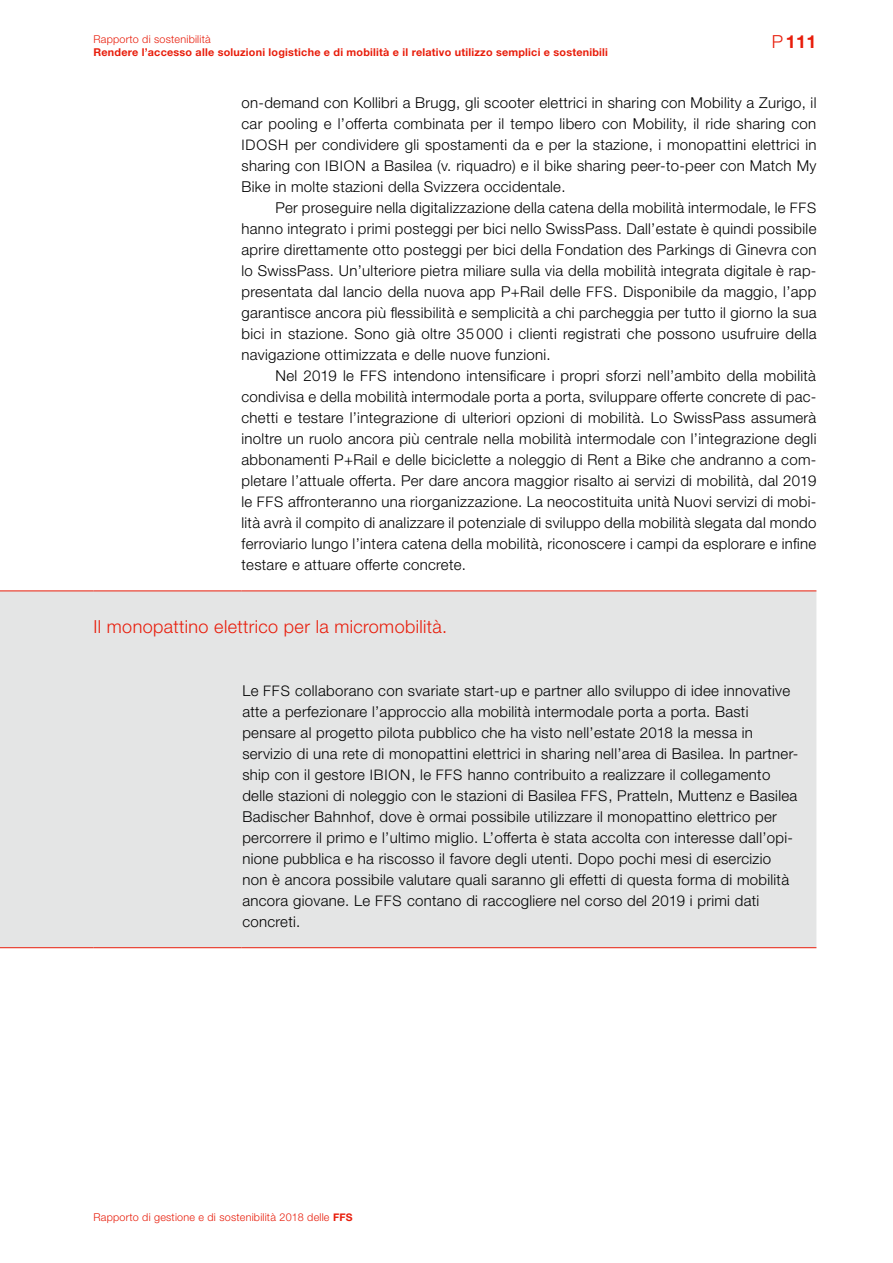
<style>
.page{position:relative;width:893px;height:1263px;background:#fff}
.page>*{position:absolute;margin:0;border:0;box-sizing:border-box;transform-origin:0 0}
.t1{font:300 18px "Helvetica Neue LT Std";letter-spacing:.02em;color:#e81d0b}
.t2{font:700 18px "Helvetica Neue LT Std";color:#e81d0b}
.id261{font:300 15px/21px "Helvetica Neue LT Std";letter-spacing:.02em;color:#000;text-align:justify}
.t3{font:700 10.8px "Helvetica Neue LT Std";letter-spacing:.02em;color:#e81d0b}
.t4{font:300 10.8px "Helvetica Neue LT Std";letter-spacing:.02em;color:#e81d0b}
.s1{font-size:14.55px}
.s2{font-weight:300}
.s3{font-weight:700;font-size:10.5px}
</style>
<div class="page">
<div style="left:0;top:592px;width:816px;height:355px;background:#e4e5e5"></div>
<hr style="left:0;top:947px;width:94px;height:1px;background:#e81d0b">
<hr style="left:94px;top:947px;width:148px;height:1px;background:#e81d0b">
<hr style="left:242px;top:947px;width:574px;height:1px;background:#e81d0b">
<hr style="left:0;top:591px;width:94px;height:1px;background:#e81d0b">
<hr style="left:94px;top:591px;width:148px;height:1px;background:#e81d0b">
<hr style="left:242px;top:591px;width:574px;height:1px;background:#e81d0b">
<p class="t4" style="left:94px;top:32px;width:119px">Rapporto di sostenibilità</p>
<p class="t3" style="left:94px;top:46px;width:516px">Rendere l’accesso alle soluzioni logistiche e di mobilità e il relativo utilizzo semplici e sostenibili</p>
<p class="id261" style="left:242px;top:91px;width:576px">on-demand con Kollibri a Brugg, gli scooter elettrici in sharing con Mobility a Zurigo, il car pooling e l’offerta combinata per il tempo libero con Mobility, il ride sharing con <span class="s1">IDOSH</span> per condividere gli spostamenti da e per la stazione, i monopattini elettrici in sharing con <span class="s1">IBION</span> a Basilea (v. riquadro) e il bike sharing peer-to-peer con Match My Bike in molte stazioni della Svizzera occidentale.</p>
<p class="id261" style="left:242px;top:196px;width:577px;text-indent:34px">Per proseguire nella digitalizzazione della catena della mobilità intermodale, le <span class="s1">FFS </span>hanno integrato i primi posteggi per bici nello SwissPass. Dall’estate è quindi possibile aprire direttamente otto posteggi per bici della Fondation des Parkings di Ginevra con lo SwissPass. Un’ulteriore pietra miliare sulla via della mobilità integrata digitale è rap&shy;presentata dal lancio della nuova app P+Rail delle <span class="s1">FFS</span>. Disponibile da maggio, l’app garantisce ancora più flessibilità e semplicità a chi parcheggia per tutto il giorno la sua bici in stazione. Sono già oltre 35 000 i clienti registrati che possono usufruire della navigazione ottimizzata e delle nuove funzioni.</p>
<p class="id261" style="left:242px;top:364px;width:576px;text-indent:34px">Nel 2019 le <span class="s1">FFS</span> intendono intensificare i propri sforzi nell’ambito della mobilità condivisa e della mobilità intermodale porta a porta, sviluppare offerte concrete di pac&shy;chetti e testare l’integrazione di ulteriori opzioni di mobilità. Lo SwissPass assumerà inoltre un ruolo ancora più centrale nella mobilità intermodale con l’integrazione degli abbonamenti P+Rail e delle biciclette a noleggio di Rent a Bike che andranno a com&shy;pletare l’attuale offerta. Per dare ancora maggior risalto ai servizi di mobilità, dal 2019 le <span class="s1">FFS</span> affronteranno una riorganizzazione. La neocostituita unità Nuovi servizi di mobi&shy;lità avrà il compito di analizzare il potenziale di sviluppo della mobilità slegata dal mondo ferroviario lungo l’intera catena della mobilità, riconoscere i campi da esplorare e infine testare e attuare offerte concrete.</p>
<p class="t2" style="left:772px;top:30px;width:46px"><span class="s2">P</span>111</p>
<h3 class="t1" style="left:94px;top:615px;width:355px">Il monopattino elettrico per la micromobilità.</h3>
<p class="id261" style="left:242px;top:679px;width:557px;text-align:left">Le <span class="s1">FFS</span> collaborano con svariate start-up e partner allo sviluppo di idee innovative atte a perfezionare l’approccio alla mobilità intermodale porta a porta. Basti pensare al progetto pilota pubblico che ha visto nell’estate 2018 la messa in servizio di una rete di monopattini elettrici in sharing nell’area di Basilea. In partner&shy;ship con il gestore <span class="s1">IBION</span>, le <span class="s1">FFS</span> hanno contribuito a realizzare il collegamento delle stazioni di noleggio con le stazioni di Basilea <span class="s1">FFS</span>, Pratteln, Muttenz e Basilea Badischer Bahnhof, dove è ormai possibile utilizzare il monopattino elettrico per percorrere il primo e l’ultimo miglio. L’offerta è stata accolta con interesse dall’opi&shy;nione pubblica e ha riscosso il favore degli utenti. Dopo pochi mesi di esercizio non è ancora possibile valutare quali saranno gli effetti di questa forma di mobilità ancora giovane. Le <span class="s1">FFS</span> contano di raccogliere nel corso del 2019 i primi dati concreti.</p>
<p class="t4" style="left:94px;top:1210px;width:261px">Rapporto di gestione e di sostenibilità 2018 delle <span class="s3">FFS</span></p>
</div>
